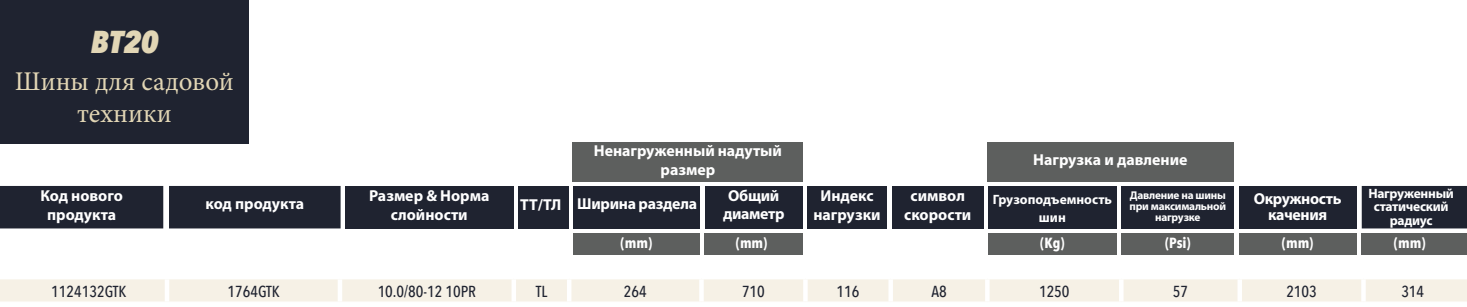
<style>
.page{position:relative;width:1467px;height:307px;background:#fff}
.page>*{position:absolute;margin:0;border:0;box-sizing:border-box;transform-origin:0 0}
.t1{font:italic 800 31.5px "Avenir Next Condensed";color:#e2d6b5}
.t2{font:27px/31.3px "Minion Pro";color:#e2d6b5;text-align:center}
.t3{font:700 15.75px/18.9px "Myriad Pro";color:#fff;text-align:center}
.t4{font:500 15.75px "Avenir Next Condensed";color:#1f2330}
.t5{font:700 15.75px/18px "Myriad Pro";letter-spacing:-.02em;color:#fff;text-align:center}
.t6{font:700 14.62px "Avenir Next Condensed";color:#fff}
.t7{font:700 13.5px/13.5px "Myriad Pro";letter-spacing:-.02em;color:#fff;text-align:center}
.t8{font:700 13.5px "Myriad Pro";color:#fff}
.t9{font:700 11.25px/11.2px "Myriad Pro";letter-spacing:-.02em;color:#fff;text-align:center}
</style>
<div class="page">
<div style="left:0;top:0;width:249px;height:144px;background:#1f2330"></div>
<div style="left:0;top:279px;width:1467px;height:22px;background:#f6f1e6"></div>
<hr style="left:165px;top:279px;width:4px;height:22px;background:#fff">
<hr style="left:338px;top:279px;width:4px;height:22px;background:#fff">
<hr style="left:512px;top:279px;width:4px;height:22px;background:#fff">
<hr style="left:567px;top:279px;width:4px;height:22px;background:#fff">
<div style="left:699px;top:279px;width:5px;height:22px;background:#fff"></div>
<div style="left:803px;top:279px;width:5px;height:22px;background:#fff"></div>
<div style="left:888px;top:279px;width:5px;height:22px;background:#fff"></div>
<div style="left:985px;top:279px;width:5px;height:22px;background:#fff"></div>
<div style="left:1119px;top:279px;width:5px;height:22px;background:#fff"></div>
<div style="left:1237px;top:279px;width:5px;height:22px;background:#fff"></div>
<div style="left:1361px;top:279px;width:5px;height:22px;background:#fff"></div>
<div style="left:573px;top:185px;width:127px;height:43px;background:#1f2330"></div>
<div style="left:705px;top:185px;width:98px;height:43px;background:#1f2330"></div>
<div style="left:345px;top:185px;width:168px;height:43px;background:#1f2330"></div>
<div style="left:807px;top:185px;width:79px;height:43px;background:#1f2330"></div>
<div style="left:518px;top:185px;width:50px;height:43px;background:#1f2330"></div>
<div style="left:1239px;top:185px;width:118px;height:43px;background:#1f2330"></div>
<div style="left:892px;top:185px;width:91px;height:43px;background:#1f2330"></div>
<div style="left:1362px;top:185px;width:105px;height:43px;background:#1f2330"></div>
<div style="left:169px;top:185px;width:172px;height:43px;background:#1f2330"></div>
<div style="left:0;top:185px;width:163px;height:43px;background:#1f2330"></div>
<div style="left:1122px;top:185px;width:112px;height:43px;background:#1f2330"></div>
<div style="left:988px;top:185px;width:129px;height:43px;background:#1f2330"></div>
<div style="left:988px;top:233px;width:129px;height:21px;background:#5d5f5e"></div>
<div style="left:1121px;top:233px;width:112px;height:21px;background:#5d5f5e"></div>
<div style="left:573px;top:232px;width:127px;height:22px;background:#5d5f5e"></div>
<div style="left:705px;top:232px;width:98px;height:22px;background:#5d5f5e"></div>
<div style="left:1239px;top:233px;width:118px;height:21px;background:#5d5f5e"></div>
<div style="left:1362px;top:233px;width:105px;height:21px;background:#5d5f5e"></div>
<div style="left:573px;top:142px;width:230px;height:39px;background:#5d5f5e"></div>
<div style="left:987px;top:142px;width:246px;height:39px;background:#5d5f5e"></div>
<p class="t1" style="left:91px;top:22px;width:69px">BT20</p>
<p class="t2" style="left:15px;top:66px;width:221px">Шины для садовой техники</p>
<p class="t3" style="left:594px;top:140px;width:190px">Ненагруженный надутый размер</p>
<p class="t3" style="left:1033px;top:150px;width:156px">Нагрузка и давление</p>
<p class="t9" style="left:1129px;top:188px;width:98px">Давление на шины при максимальной нагрузке</p>
<p class="t3" style="left:40px;top:185px;width:84px">Код нового продукта</p>
<p class="t3" style="left:205px;top:194px;width:100px">код продукта</p>
<p class="t3" style="left:369px;top:185px;width:122px">Размер &amp; Норма слойности</p>
<p class="t5" style="left:577px;top:194px;width:121px">Ширина раздела</p>
<p class="t5" style="left:723px;top:186px;width:63px">Общий диаметр</p>
<p class="t3" style="left:813px;top:185px;width:69px">Индекс нагрузки</p>
<p class="t3" style="left:904px;top:185px;width:69px">символ скорости</p>
<p class="t8" style="left:993px;top:190px;width:121px">Грузоподъемность</p>
<p class="t3" style="left:520px;top:194px;width:43px">ТТ/ТЛ</p>
<p class="t7" style="left:1039px;top:210px;width:28px">шин</p>
<p class="t5" style="left:1254px;top:190px;width:89px;line-height:15.8px">Окружность качения</p>
<p class="t7" style="left:1368px;top:186px;width:87px">Нагруженный статический радиус</p>
<p class="t6" style="left:621px;top:234px;width:33px">(mm)</p>
<p class="t6" style="left:736px;top:234px;width:33px">(mm)</p>
<p class="t6" style="left:1040px;top:234px;width:26px">(Kg)</p>
<p class="t6" style="left:1165px;top:234px;width:27px">(Psi)</p>
<p class="t6" style="left:1282px;top:234px;width:33px">(mm)</p>
<p class="t6" style="left:1394px;top:234px;width:33px">(mm)</p>
<p class="t4" style="left:51px;top:281px;width:77px">1124132GTK</p>
<p class="t4" style="left:227px;top:281px;width:54px">1764GTK</p>
<p class="t4" style="left:378px;top:281px;width:100px">10.0/80-12 10PR</p>
<p class="t4" style="left:536px;top:281px;width:13px">TL</p>
<p class="t4" style="left:624px;top:281px;width:24px">264</p>
<p class="t4" style="left:742px;top:281px;width:24px">710</p>
<p class="t4" style="left:837px;top:281px;width:24px">116</p>
<p class="t4" style="left:931px;top:281px;width:17px">A8</p>
<p class="t4" style="left:1039px;top:281px;width:32px">1250</p>
<p class="t4" style="left:1173px;top:281px;width:17px">57</p>
<p class="t4" style="left:1286px;top:281px;width:32px">2103</p>
<p class="t4" style="left:1401px;top:281px;width:24px">314</p>
</div>
